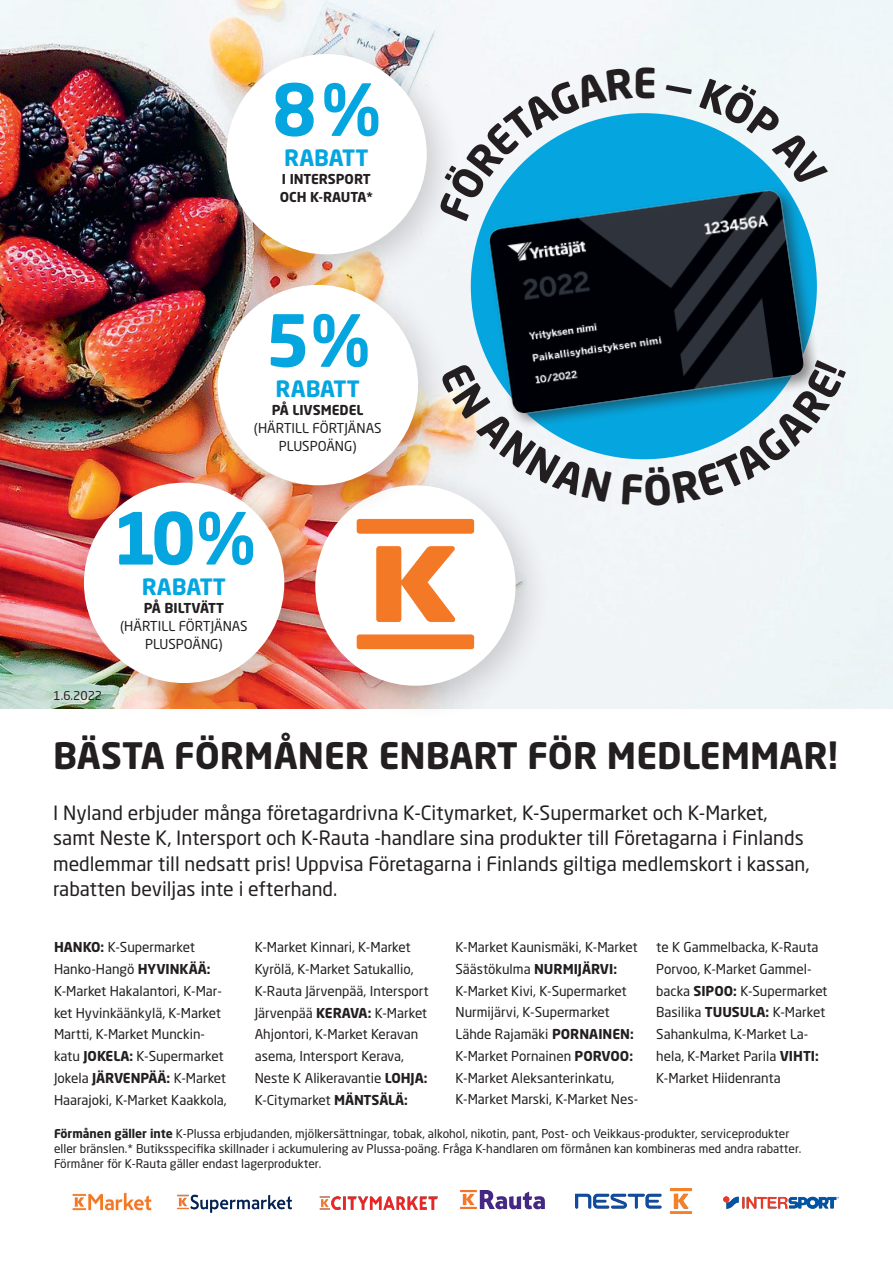
<style>
.page{position:relative;width:893px;height:1263px;background:#fff}
.page>*{position:absolute;margin:0;border:0;box-sizing:border-box;transform-origin:0 0}
.t1{font:700 70.8px "Neo Sans Std";color:#05a6e0}
.t2{font:700 40.65px "Neo Sans Std";color:#231f20}
.t3{font:700 36px "Neo Sans Std";color:#231f20}
.t4{font:700 22.35px "Neo Sans Std";color:#05a6e0}
.t5{font:19.5px/25.5px "Neo Sans Std";color:#231f20}
.t6{font:13.5px/21.8px "Neo Sans Std";color:#231f20}
.t7{font:700 13.5px/18px "Neo Sans Std";color:#231f20}
.t8{font:700 13.5px "Neo Sans Std";letter-spacing:-.025em;color:#231f20}
.t9{font:12px/15px "Neo Sans Std";color:#231f20}
.s1{font-weight:700}
</style>
<div class="page">
<img style="left:0;top:0;width:893px;height:708px">
<div style="left:471px;top:113px;width:346px;height:346px;background:#05a6e0;border-radius:50%"></div>
<img style="left:470px;top:189px;width:350px;height:225px">
<img style="left:72px;top:1192px;width:80px;height:19px">
<div style="left:297px;top:467px;width:256px;height:256px;background:#231f20;opacity:.2"></div>
<div style="left:315px;top:485px;width:201px;height:201px;background:#fff;border-radius:50%"></div>
<div style="left:199px;top:266px;width:256px;height:256px;background:#231f20;opacity:.2"></div>
<div style="left:218px;top:285px;width:200px;height:200px;background:#fff;border-radius:50%"></div>
<div style="left:65px;top:464px;width:256px;height:256px;background:#231f20;opacity:.2"></div>
<div style="left:84px;top:483px;width:200px;height:200px;background:#fff;border-radius:50%"></div>
<img style="left:342px;top:504px;width:145px;height:157px">
<img style="left:723px;top:1196px;width:116px;height:13px">
<img style="left:460px;top:1190px;width:85px;height:20px">
<img style="left:320px;top:1197px;width:117px;height:12px">
<img style="left:177px;top:1195px;width:115px;height:17px">
<div style="left:208px;top:35px;width:256px;height:256px;background:#231f20;opacity:.2"></div>
<div style="left:226px;top:54px;width:201px;height:200px;background:#fff;border-radius:50%"></div>
<img style="left:575px;top:1188px;width:116px;height:25px">
<svg style="left:440px;top:363px;width:172px;height:139px"></svg>
<svg style="left:622px;top:360px;width:224px;height:146px"></svg>
<svg style="left:438px;top:68px;width:195px;height:153px"></svg>
<svg style="left:666px;top:85px;width:26px;height:10px"></svg>
<svg style="left:699px;top:79px;width:129px;height:110px"></svg>
<h1 class="t1" style="left:272px;top:64px;width:111px">8 %</h1>
<h3 class="t4" style="left:284px;top:144px;width:86px">RABATT</h3>
<p class="t7" style="left:280px;top:170px;width:95px">I INTERSPORT<br>OCH K-RAUTA*</p>
<h1 class="t1" style="left:265px;top:295px;width:107px">5%</h1>
<h3 class="t4" style="left:276px;top:375px;width:86px">RABATT</h3>
<p class="t7" style="left:272px;top:401px;width:93px">PÅ LIVSMEDEL</p>
<p class="t6" style="left:254px;top:419px;width:129px;line-height:18px;text-align:center">(HÄRTILL FÖRTJÄNAS<br>PLUSPOÄNG)</p>
<p class="t9" style="left:54px;top:688px;width:50px">1.6.2022</p>
<h1 class="t1" style="left:112px;top:493px;width:145px">10%</h1>
<h3 class="t4" style="left:142px;top:572px;width:86px">RABATT</h3>
<p class="t8" style="left:144px;top:599px;width:82px">PÅ BILTVÄTT</p>
<p class="t6" style="left:120px;top:617px;width:129px;line-height:18px;text-align:center">(HÄRTILL FÖRTJÄNAS<br>PLUSPOÄNG)</p>
<h2 class="t2" style="left:633px;top:57px;width:25px">E</h2>
<h3 class="t3" style="left:53px;top:732px;width:786px">BÄSTA FÖRMÅNER ENBART FÖR MEDLEMMAR!</h3>
<p class="t5" style="left:53px;top:799px;width:758px">I Nyland erbjuder många företagardrivna K-Citymarket, K-Supermarket och K-Market, samt Neste K, Intersport och K-Rauta -handlare sina produkter till Företagarna i Finlands medlemmar till nedsatt pris! Uppvisa Företagarna i Finlands giltiga medlemskort i kassan, rabatten beviljas inte i efterhand.</p>
<p class="t6" style="left:54px;top:936px;width:174px"><span class="s1">HANKO:</span> K-Supermarket<br>Hanko-Hangö <span class="s1">HYVINKÄÄ:<br></span>K-Market Hakalantori, K-Mar&shy;ket Hyvinkäänkylä, K-Market<br>Martti, K-Market Munckin&shy;katu <span class="s1">JOKELA:</span> K-Supermarket<br>Jokela <span class="s1">JÄRVENPÄÄ:</span> K-Market<br>Haarajoki, K-Market Kaakkola,</p>
<p class="t6" style="left:255px;top:936px;width:175px">K-Market Kinnari, K-Market<br>Kyrölä, K-Market Satukallio,<br>K-Rauta Järvenpää, Intersport<br>Järvenpää <span class="s1">KERAVA:</span> K-Market<br>Ahjontori, K-Market Keravan asema, Intersport Kerava,<br>Neste K Alikeravantie <span class="s1">LOHJA:<br></span>K-Citymarket <span class="s1">MÄNTSÄLÄ:</span></p>
<p class="t6" style="left:455px;top:936px;width:184px">K-Market Kaunismäki, K-Market<br>Säästökulma <span class="s1">NURMIJÄRVI:<br></span>K-Market Kivi, K-Supermarket<br>Nurmijärvi, K-Supermarket<br>Lähde Rajamäki <span class="s1">PORNAINEN:<br></span>K-Market Pornainen <span class="s1">PORVOO:<br></span>K-Market Aleksanterinkatu,<br>K-Market Marski, K-Market Nes-</p>
<p class="t6" style="left:656px;top:936px;width:173px">te K Gammelbacka, K-Rauta<br>Porvoo, K‑Market Gammel&shy;backa <span class="s1">SIPOO:</span> K-Supermarket<br>Basilika <span class="s1">TUUSULA:</span> K-Market<br>Sahankulma, K-Market La&shy;hela, K-Market Parila <span class="s1">VIHTI:<br></span>K-Market Hiidenranta</p>
<p class="t9" style="left:54px;top:1126px;width:749px"><span class="s1">Förmånen gäller inte</span> K-Plussa erbjudanden, mjölkersättningar, tobak, alkohol, nikotin, pant, Post- och Veikkaus-produkter, serviceprodukter eller bränslen.* Butiksspecifika skillnader i ackumulering av Plussa-poäng. Fråga K-handlaren om förmånen kan kombineras med andra rabatter.<br>Förmåner för K-Rauta gäller endast lagerprodukter.</p>
</div>
